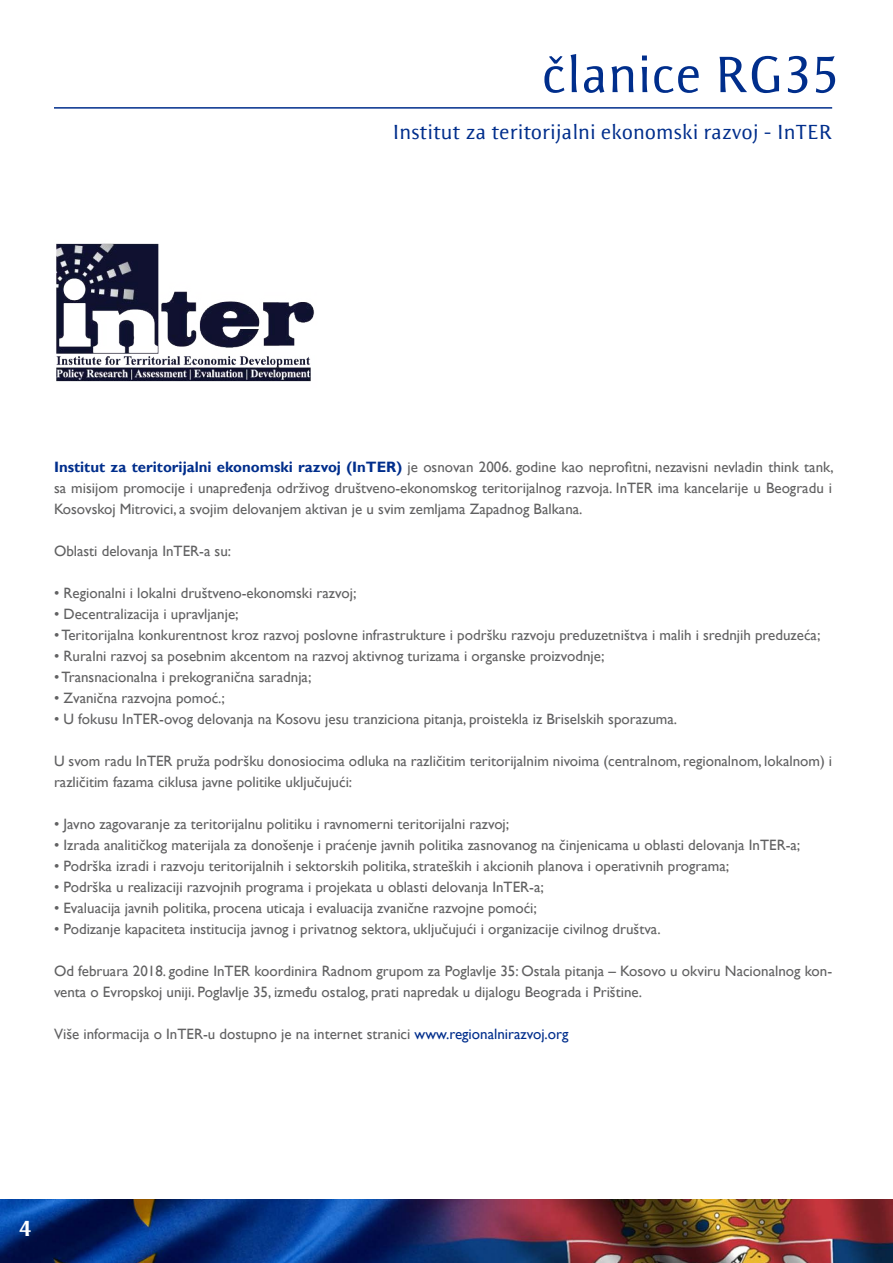
<style>
.page{position:relative;width:893px;height:1263px;background:#fff}
.page>*{position:absolute;margin:0;border:0;box-sizing:border-box;transform-origin:0 0}
.t1{font:52.5px "Resavska BG Sans";color:#002e8c}
.t2{font:700 22.5px "Resavska BG Sans";color:#fff}
.t3{font:21px "Resavska BG Sans";color:#002e8c}
.t4{font:15px/21px "Gill Sans";color:#616162}
.s1{font-weight:700;color:#002e8c}
.s2{color:#002e8c}
</style>
<div class="page">
<img style="left:0;top:1199px;width:893px;height:64px">
<hr style="left:54px;top:107px;width:778px;height:2px;background:#002e8c">
<img style="left:56px;top:243px;width:259px;height:139px">
<h1 class="t1" style="left:542px;top:45px;width:298px">članice RG35</h1>
<h3 class="t3" style="left:392px;top:120px;width:441px">Institut za teritorijalni ekonomski razvoj - InTER</h3>
<p class="t4" style="left:54px;top:456px;width:781px;text-align:justify"><span class="s1">Institut za teritorijalni ekonomski razvoj (InTER)</span> je osnovan 2006. godine kao neprofitni, nezavisni nevladin think tank, sa misijom promocije i unapređenja održivog društveno-ekonomskog teritorijalnog razvoja. InTER ima kancelarije u Beogradu i Kosovskoj Mitrovici, a svojim delovanjem aktivan je u svim zemljama Zapadnog Balkana.</p>
<p class="t4" style="left:54px;top:540px;width:179px">Oblasti delovanja InTER-a su:</p>
<p class="t4" style="left:54px;top:582px;width:304px">• Regionalni i lokalni društveno-ekonomski razvoj;</p>
<p class="t4" style="left:54px;top:603px;width:186px">• Decentralizacija i upravljanje;</p>
<p class="t4" style="left:54px;top:624px;width:768px">• Teritorijalna konkurentnost kroz razvoj poslovne infrastrukture i podršku razvoju preduzetništva i malih i srednjih preduzeća;</p>
<p class="t4" style="left:54px;top:645px;width:552px">• Ruralni razvoj sa posebnim akcentom na razvoj aktivnog turizama i organske proizvodnje;</p>
<p class="t4" style="left:54px;top:666px;width:259px">• Transnacionalna i prekogranična saradnja;</p>
<p class="t4" style="left:54px;top:687px;width:172px">• Zvanična razvojna pomoć.;</p>
<p class="t4" style="left:54px;top:708px;width:625px">• U fokusu InTER-ovog delovanja na Kosovu jesu tranziciona pitanja, proistekla iz Briselskih sporazuma.</p>
<p class="t4" style="left:54px;top:750px;width:780px">U svom radu InTER pruža podršku donosiocima odluka na različitim teritorijalnim nivoima (centralnom, regionalnom, lokalnom) i različitim fazama ciklusa javne politike uključujući:</p>
<p class="t4" style="left:54px;top:813px;width:457px">• Javno zagovaranje za teritorijalnu politiku i ravnomerni teritorijalni razvoj;</p>
<p class="t4" style="left:54px;top:834px;width:748px">• Izrada analitičkog materijala za donošenje i praćenje javnih politika zasnovanog na činjenicama u oblasti delovanja InTER-a;</p>
<p class="t4" style="left:54px;top:855px;width:677px">• Podrška izradi i razvoju teritorijalnih i sektorskih politika, strateških i akcionih planova i operativnih programa;</p>
<p class="t4" style="left:54px;top:876px;width:491px">• Podrška u realizaciji razvojnih programa i projekata u oblasti delovanja InTER-a;</p>
<p class="t4" style="left:54px;top:897px;width:484px">• Evaluacija javnih politika, procena uticaja i evaluacija zvanične razvojne pomoći;</p>
<p class="t4" style="left:54px;top:918px;width:608px">• Podizanje kapaciteta institucija javnog i privatnog sektora, uključujući i organizacije civilnog društva.</p>
<p class="t4" style="left:54px;top:960px;width:780px">Od februara 2018. godine InTER koordinira Radnom grupom za Poglavlje 35: Ostala pitanja – Kosovo u okviru Nacionalnog kon&shy;venta o Evropskoj uniji. Poglavlje 35, između ostalog, prati napredak u dijalogu Beograda i Prištine.</p>
<p class="t4" style="left:54px;top:1023px;width:516px">Više informacija o InTER-u dostupno je na internet stranici <span class="s2">www.regionalnirazvoj.org</span></p>
<h2 class="t2" style="left:19px;top:1215px;width:14px">4</h2>
</div>
